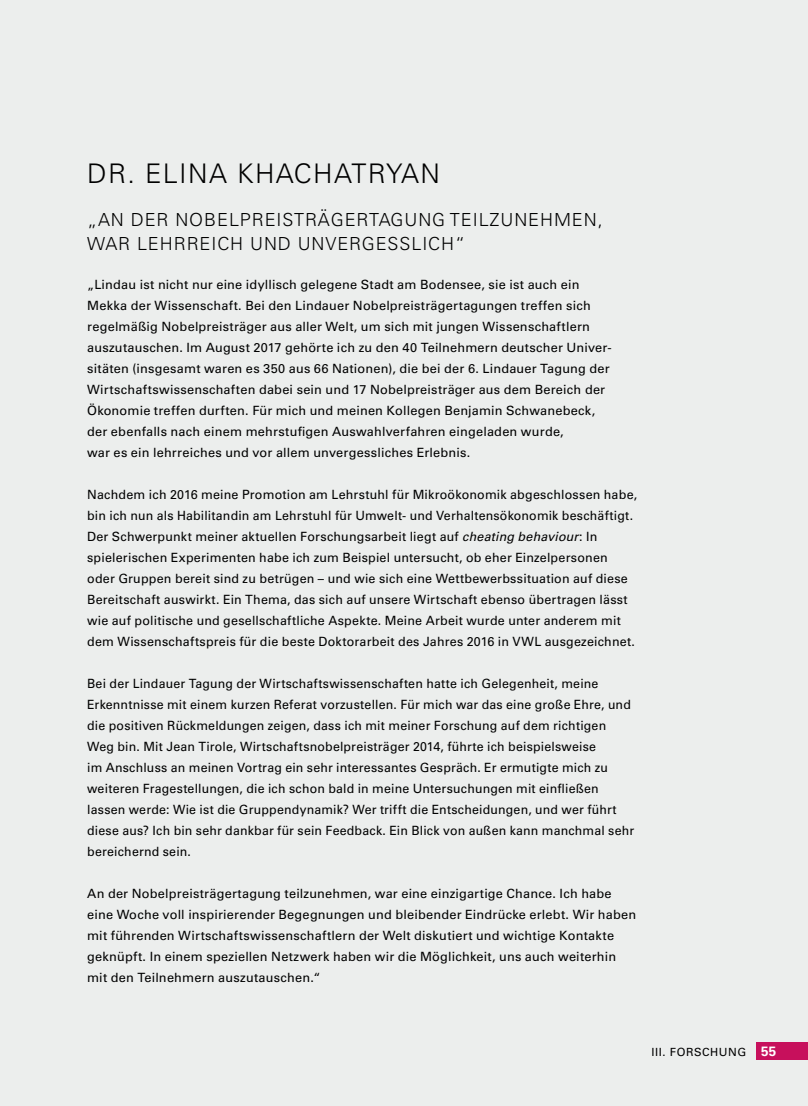
<style>
.page{position:relative;width:808px;height:1106px;background:#eceeed}
.page>*{position:absolute;margin:0;border:0;box-sizing:border-box;transform-origin:0 0}
.t1{font:300 27px "Univers LT";color:#000}
.t2{font:300 18px/24px "Univers LT";letter-spacing:.05em;color:#000}
.t3{font:12.75px/21px "Univers LT";letter-spacing:.015em;color:#000}
.t4{font:11.25px "Univers LT";letter-spacing:.05em;color:#000}
.s1{font-style:italic}
.s2{font-weight:700;font-size:13.5px;color:#fff}
</style>
<div class="page">
<div style="left:757px;top:1042px;width:51px;height:17px;background:#c7105c"></div>
<h1 class="t1" style="left:87px;top:158px;width:170px">DR. ELINA KHACHATR</h1>
<h1 class="t1" style="left:386px;top:158px;width:35px">YAN</h1>
<h2 class="t2" style="left:87px;top:207px;width:517px">„AN DER NOBELPREISTRÄGERTAGUNG TEI LZUNEHMEN,<br>WAR LEHRREICH UND UNVERGESSLICH“</h2>
<p class="t3" style="left:87px;top:273px;width:526px">„Lindau ist nicht nur eine idyllisch gelegene Stadt am Bodensee, sie ist auch ein Mekka der Wissenschaft. Bei den Lindauer Nobelpreisträgertagungen treffen sich regelmäßig Nobelpreisträger aus aller Welt, um sich mit jungen Wissenschaftlern auszutauschen. Im August 2017 gehörte ich zu den 40 Teilnehmern deutscher Univer&shy;sitäten (insgesamt waren es 350 aus 66 Nationen), die bei der 6. Lindauer Tagung der Wirtschaftswissenschaften dabei sein und 17 Nobelpreisträger aus dem Bereich der Ökonomie treffen durften. Für mich und meinen Kollegen Benjamin Schwanebeck, der ebenfalls nach einem mehrstufigen Auswahlverfahren eingeladen wurde,<br>war es ein lehrreiches und vor allem unvergessliches Erlebnis.</p>
<p class="t3" style="left:87px;top:483px;width:551px">Nachdem ich 2016 meine Promotion am Lehrstuhl für Mikroökonomik abgeschlossen habe, bin ich nun als Habilitandin am Lehrstuhl für Umwelt- und Verhaltensökonomik beschäftigt.<br>Der Schwerpunkt meiner aktuellen Forschungsarbeit liegt auf <span class="s1">cheating behaviour</span>: In spielerischen Experimenten habe ich zum Beispiel untersucht, ob eher Einzelpersonen oder Gruppen bereit sind zu betrügen – und wie sich eine Wettbewerbssituation auf diese Bereitschaft auswirkt. Ein Thema, das sich auf unsere Wirtschaft ebenso übertragen lässt wie auf politische und gesellschaftliche Aspekte. Meine Arbeit wurde unter anderem mit dem Wissenschaftspreis für die beste Doktorarbeit des Jahres 2016 in VWL ausgezeichnet.</p>
<p class="t3" style="left:87px;top:672px;width:548px">Bei der Lindauer Tagung der Wirtschaftswissenschaften hatte ich Gelegenheit, meine Erkenntnisse mit einem kurzen Referat vorzustellen. Für mich war das eine große Ehre, und die positiven Rückmeldungen zeigen, dass ich mit meiner Forschung auf dem richtigen Weg bin. Mit Jean Tirole, Wirtschaftsnobelpreisträger 2014, führte ich beispielsweise<br>im Anschluss an meinen Vortrag ein sehr interessantes Gespräch. Er ermutigte mich zu weiteren Fragestellungen, die ich schon bald in meine Untersuchungen mit einfließen lassen werde: Wie ist die Gruppendynamik? Wer trifft die Entscheidungen, und wer führt diese aus? Ich bin sehr dankbar für sein Feedback. Ein Blick von außen kann manchmal sehr bereichernd sein.</p>
<p class="t3" style="left:87px;top:882px;width:550px">An der Nobelpreisträgertagung teilzunehmen, war eine einzigartige Chance. Ich habe eine Woche voll inspirierender Begegnungen und bleibender Eindrücke erlebt. Wir haben mit führenden Wirtschaftswissenschaftlern der Welt diskutiert und wichtige Kontakte geknüpft. In einem speziellen Netzwerk haben wir die Möglichkeit, uns auch weiterhin mit den Teilnehmern auszutauschen.“</p>
<p class="t4" style="left:651px;top:1045px;width:126px">III. FORSCHUNG <span class="s2">55</span></p>
</div>
